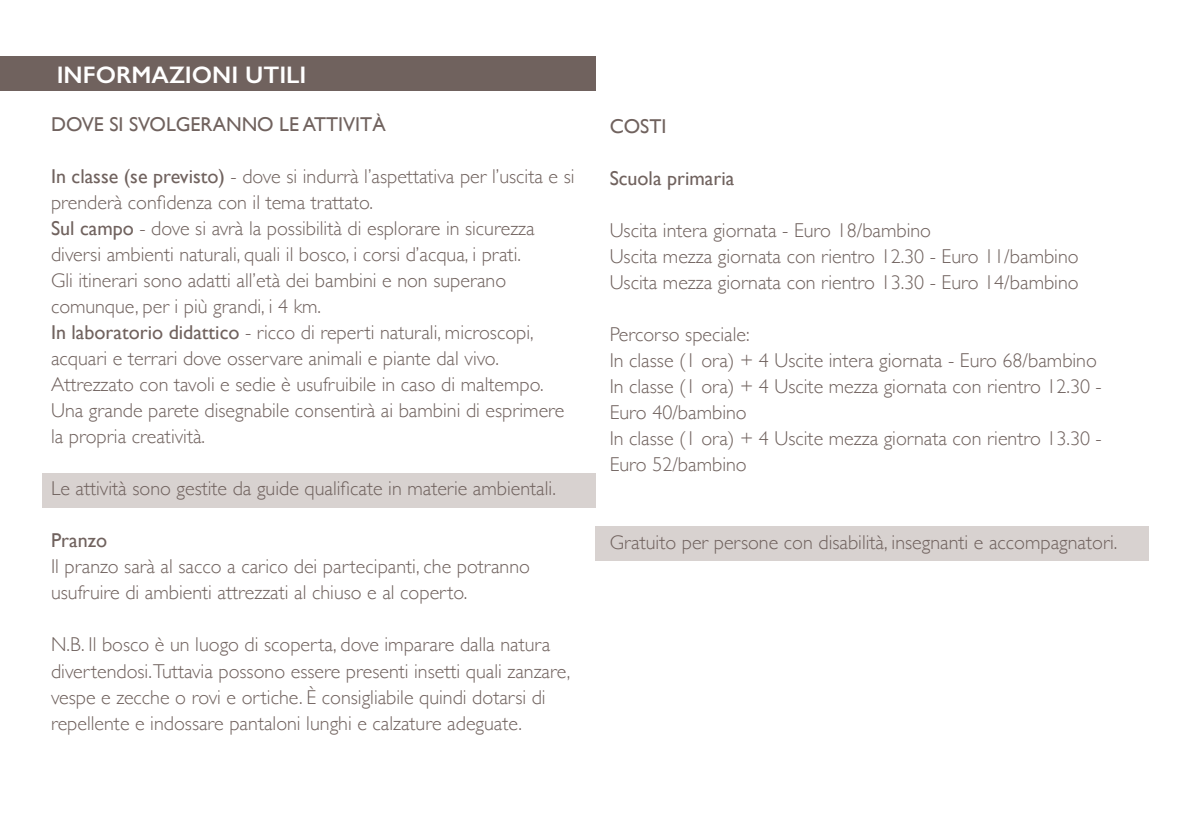
<style>
.page{position:relative;width:1191px;height:840px;background:#fff}
.page>*{position:absolute;margin:0;border:0;box-sizing:border-box;transform-origin:0 0}
.t1{font:600 24px "Gill Sans";color:#fff}
.t2{font:300 20px/26px "Gill Sans";color:#70625e}
.t3{font:20px "Gill Sans";color:#70625e}
.s1{font-weight:400}
</style>
<div class="page">
<div style="left:595px;top:526px;width:554px;height:34px;background:#d8d2d0"></div>
<div style="left:42px;top:473px;width:553px;height:34px;background:#d8d2d0"></div>
<div style="left:0;top:57px;width:595px;height:34px;background:#70625e"></div>
<p class="t1" style="left:57px;top:60px;width:251px">INFORMAZIONI UTILI</p>
<p class="t3" style="left:51px;top:112px;width:336px">DOVE SI SVOLGERANNO LE ATTIVITÀ</p>
<p class="t2" style="left:51px;top:162px;width:525px"><span class="s1">In classe (se previsto)</span> - dove si indurrà l’aspettativa per l’uscita e si</p>
<p class="t2" style="left:51px;top:188px;width:324px">prenderà confidenza con il tema trattato.</p>
<p class="t2" style="left:51px;top:214px;width:485px"><span class="s1">Sul campo</span> - dove si avrà la possibilità di esplorare in sicurezza diversi ambienti naturali, quali il bosco, i corsi d’acqua, i prati.</p>
<p class="t2" style="left:51px;top:266px;width:457px">Gli itinerari sono adatti all’età dei bambini e non superano comunque, per i più grandi, i 4 km.</p>
<p class="t2" style="left:51px;top:318px;width:494px"><span class="s1">In laboratorio didattico</span> - ricco di reperti naturali, microscopi, acquari e terrari dove osservare animali e piante dal vivo.<br>Attrezzato con tavoli e sedie è usufruibile in caso di maltempo.</p>
<p class="t2" style="left:51px;top:396px;width:515px">Una grande parete disegnabile consentirà ai bambini di esprimere la propria creatività.</p>
<p class="t2" style="left:51px;top:474px;width:506px">Le attività sono gestite da guide qualificate in materie ambientali.</p>
<p class="t3" style="left:51px;top:528px;width:58px">Pranzo</p>
<p class="t2" style="left:51px;top:552px;width:480px">Il pranzo sarà al sacco a carico dei partecipanti, che potranno</p>
<p class="t2" style="left:51px;top:578px;width:418px">usufruire di ambienti attrezzati al chiuso e al coperto.</p>
<p class="t2" style="left:51px;top:630px;width:501px">N.B. Il bosco è un luogo di scoperta, dove imparare dalla natura</p>
<p class="t2" style="left:51px;top:656px;width:521px">divertendosi.Tuttavia possono essere presenti insetti quali zanzare,</p>
<p class="t2" style="left:51px;top:682px;width:496px">vespe e zecche o rovi e ortiche. È consigliabile quindi dotarsi di</p>
<p class="t2" style="left:51px;top:708px;width:472px">repellente e indossare pantaloni lunghi e calzature adeguate.</p>
<p class="t3" style="left:609px;top:114px;width:58px">COSTI</p>
<p class="t3" style="left:609px;top:166px;width:126px">Scuola primaria</p>
<p class="t2" style="left:609px;top:216px;width:323px">Uscita intera giornata - Euro 18/bambino</p>
<p class="t2" style="left:609px;top:242px;width:470px">Uscita mezza giornata con rientro 12.30 - Euro 11/bambino</p>
<p class="t2" style="left:609px;top:268px;width:470px">Uscita mezza giornata con rientro 13.30 - Euro 14/bambino</p>
<p class="t2" style="left:609px;top:320px;width:141px">Percorso speciale:</p>
<p class="t2" style="left:609px;top:346px;width:489px">In classe (1 ora) + 4 Uscite intera giornata - Euro 68/bambino</p>
<p class="t2" style="left:609px;top:372px;width:494px">In classe (1 ora) + 4 Uscite mezza giornata con rientro 12.30 -<br>Euro 40/bambino</p>
<p class="t2" style="left:609px;top:424px;width:494px">In classe (1 ora) + 4 Uscite mezza giornata con rientro 13.30 -<br>Euro 52/bambino</p>
<p class="t2" style="left:609px;top:528px;width:509px">Gratuito per persone con disabilità, insegnanti e accompagnatori.</p>
</div>
